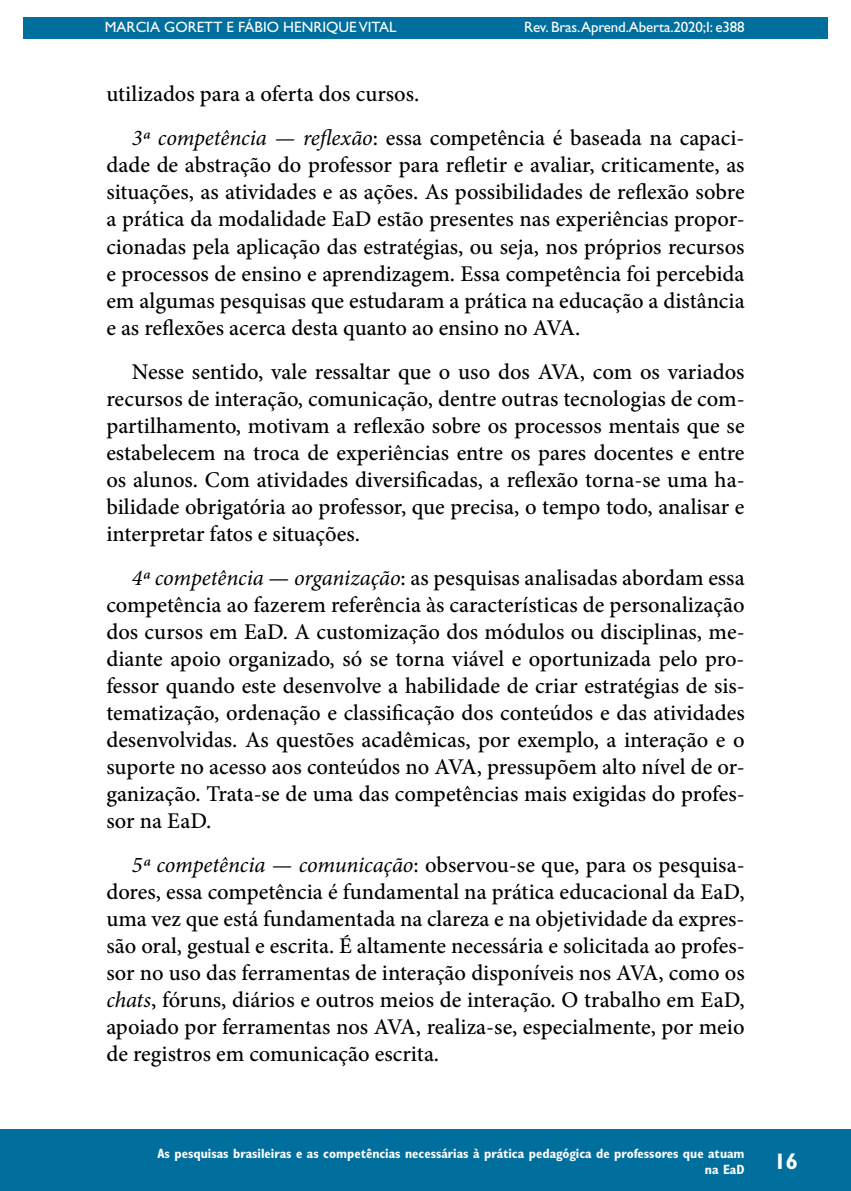
<style>
.page{position:relative;width:851px;height:1191px;background:#fff}
.page>*{position:absolute;margin:0;border:0;box-sizing:border-box;transform-origin:0 0}
.t1{font:500 22.5px/27px "Minion Pro";color:#000;text-align:justify}
.t2{font:700 condensed 22.5px "Gill Sans";color:#fff}
.t3{font:15px "Gill Sans Std";color:#fff}
.t4{font:700 condensed 13.5px/16.2px "Gill Sans";color:#fff;text-align:right}
.s1{font-weight:400;font-style:italic}
</style>
<div class="page">
<hr style="left:104px;top:0;width:1px;height:467px;background:#006f9e">
<div style="left:23px;top:17px;width:804px;height:21px;background:#006f9e"></div>
<div style="left:0;top:1129px;width:850px;height:62px;background:#006f9e"></div>
<p class="t3" style="left:105px;top:18px;width:293px">MARCIA GORETT E FÁBIO HENRIQUE VITAL</p>
<p class="t3" style="left:524px;top:18px;width:222px">Rev. Bras.Aprend.Aberta.2020;I: e388</p>
<p class="t1" style="left:132px;top:72px;width:614px;line-height:44px;text-indent:-26px">utilizados para a oferta dos cursos.<br><span class="s1">3ª competência — reflexão</span>: essa competência é baseada na capaci-</p>
<p class="t1" style="left:106px;top:152px;width:639px">dade de abstração do professor para refletir e avaliar, criticamente, as situações, as atividades e as ações. As possibilidades de reflexão sobre a prática da modalidade EaD estão presentes nas experiências propor&shy;cionadas pela aplicação das estratégias, ou seja, nos próprios recursos e processos de ensino e aprendizagem. Essa competência foi percebida em algumas pesquisas que estudaram a prática na educação a distância e as reflexões acerca desta quanto ao ensino no AVA.</p>
<p class="t1" style="left:106px;top:358px;width:639px;text-indent:26px">Nesse sentido, vale ressaltar que o uso dos AVA, com os variados recursos de interação, comunicação, dentre outras tecnologias de com&shy;partilhamento, motivam a reflexão sobre os processos mentais que se estabelecem na troca de experiências entre os pares docentes e entre os alunos. Com atividades diversificadas, a reflexão torna-se uma ha&shy;bilidade obrigatória ao professor, que precisa, o tempo todo, analisar e interpretar fatos e situações.</p>
<p class="t1" style="left:106px;top:564px;width:639px;text-indent:25px"><span class="s1">4ª competência</span> — <span class="s1">organização</span>: as pesquisas analisadas abordam essa competência ao fazerem referência às características de personalização dos cursos em EaD. A customização dos módulos ou disciplinas, me&shy;diante apoio organizado, só se torna viável e oportunizada pelo pro&shy;fessor quando este desenvolve a habilidade de criar estratégias de sis&shy;tematização, ordenação e classificação dos conteúdos e das atividades desenvolvidas. As questões acadêmicas, por exemplo, a interação e o suporte no acesso aos conteúdos no AVA, pressupõem alto nível de or&shy;ganização. Trata-se de uma das competências mais exigidas do profes&shy;sor na EaD.</p>
<p class="t1" style="left:106px;top:851px;width:639px;text-indent:26px"><span class="s1">5ª competência — comunicação</span>: observou-se que, para os pesquisa&shy;dores, essa competência é fundamental na prática educacional da EaD, uma vez que está fundamentada na clareza e na objetividade da expres&shy;são oral, gestual e escrita. É altamente necessária e solicitada ao profes&shy;sor no uso das ferramentas de interação disponíveis nos AVA, como os <span class="s1">chats</span>, fóruns, diários e outros meios de interação. O trabalho em EaD, apoiado por ferramentas nos AVA, realiza-se, especialmente, por meio de registros em comunicação escrita.</p>
<p class="t4" style="left:157px;top:1145px;width:588px">As pesquisas brasileiras e as competências necessárias à prática pedagógica de professores que atuam na EaD</p>
<p class="t2" style="left:774px;top:1148px;width:25px">16</p>
</div>
